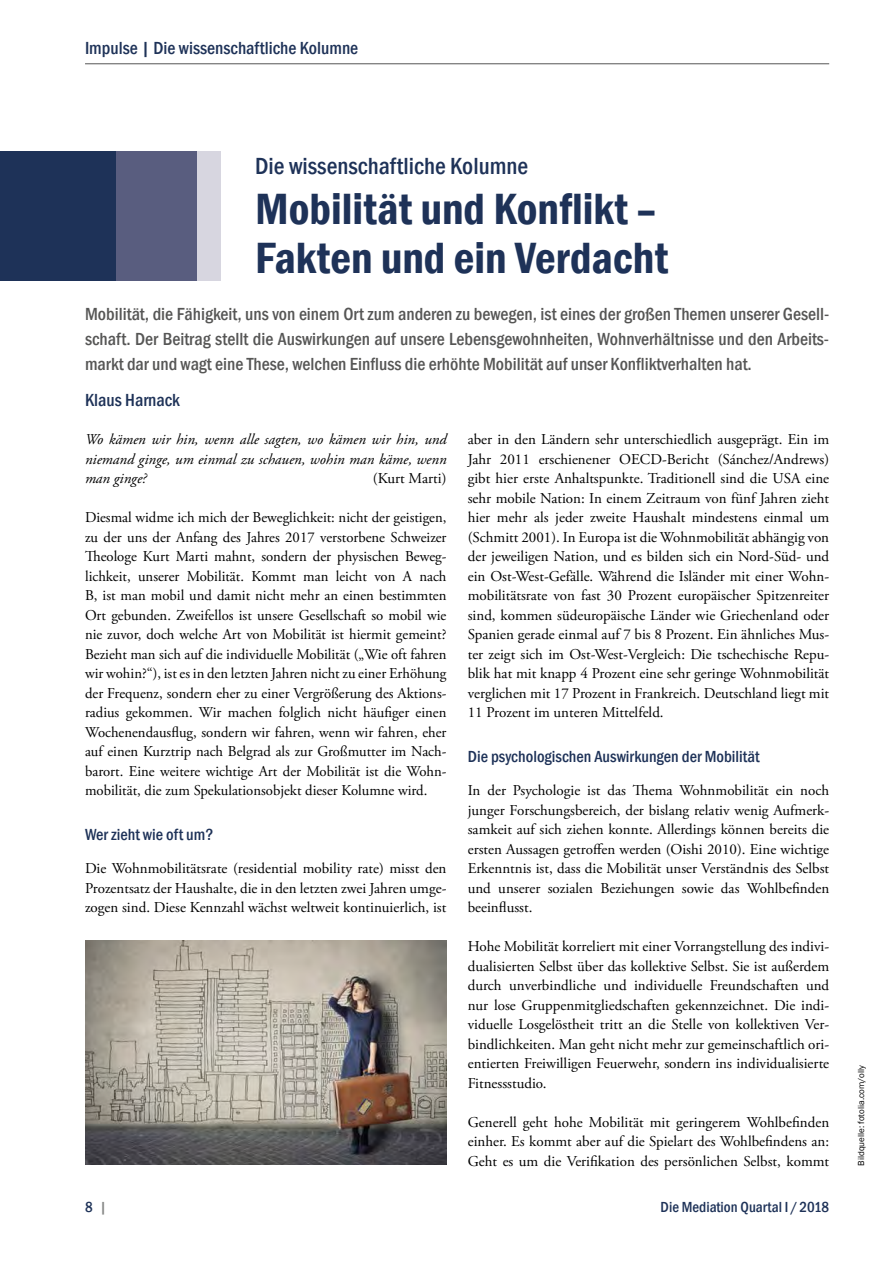
<style>
.page{position:relative;width:893px;height:1263px;background:#fff}
.page>*{position:absolute;margin:0;border:0;box-sizing:border-box;transform-origin:0 0}
.t1{font:600 condensed 45px/49.5px "Franklin Gothic";color:#1e3258}
.t2{font:500 condensed 24px "Franklin Gothic";color:#1e3258}
.t3{font:500 condensed 18px/24.8px "Franklin Gothic";color:#565655;text-align:justify}
.t4{font:500 condensed 18px "Franklin Gothic";color:#1e3258}
.t5{font:500 condensed 16.5px "Franklin Gothic";color:#1e3258}
.t6{font:15px/19.5px "Adobe Garamond Pro";color:#000;text-align:justify}
.t7{font:italic 15px/19.5px "Adobe Garamond Pro";color:#000;text-align:justify}
.t8{font:500 condensed 15px "Franklin Gothic";color:#1e3258}
.t9{font:9px "Franklin Gothic";color:#000}
.s1{color:#868786}
</style>
<div class="page">
<hr style="left:85px;top:63px;width:744px;height:1px;background:#565655">
<div style="left:112px;top:152px;width:87px;height:129px;background:#595d7f"></div>
<div style="left:198px;top:152px;width:23px;height:129px;background:#d7d6e0"></div>
<div style="left:0;top:152px;width:115px;height:129px;background:#1e3258"></div>
<img style="left:85px;top:941px;width:361px;height:224px">
<p class="t4" style="left:85px;top:36px;width:275px">Impulse | Die wissenschaftliche Kolumne</p>
<h2 class="t2" style="left:255px;top:150px;width:275px">Die wissenschaftliche Kolumne</h2>
<h1 class="t1" style="left:255px;top:183px;width:415px">Mobilität und Konflikt –<br>Fakten und ein Verdacht</h1>
<p class="t3" style="left:85px;top:302px;width:746px">Mobilität, die Fähigkeit, uns von einem Ort zum anderen zu bewegen, ist eines der großen Themen unserer Gesell&shy;schaft. Der Beitrag stellt die Auswirkungen auf unsere Lebensgewohnheiten, Wohnverhältnisse und den Arbeits&shy;markt dar und wagt eine These, welchen Einfluss die erhöhte Mobilität auf unser Konfliktverhalten hat.</p>
<p class="t4" style="left:85px;top:388px;width:96px">Klaus Harnack</p>
<p class="t7" style="left:85px;top:430px;width:363px">Wo kämen wir hin, wenn alle sagten, wo kämen wir hin, und niemand ginge, um einmal zu schauen, wohin man käme, wenn man ginge?</p>
<p class="t6" style="left:373px;top:469px;width:75px">(Kurt Marti)</p>
<p class="t6" style="left:85px;top:508px;width:363px">Diesmal widme ich mich der Beweglichkeit: nicht der geistigen, zu der uns der Anfang des Jahres 2017 verstorbene Schweizer Theologe Kurt Marti mahnt, sondern der physischen Beweg&shy;lichkeit, unserer Mobilität. Kommt man leicht von A nach B, ist man mobil und damit nicht mehr an einen bestimmten Ort gebunden. Zweifellos ist unsere Gesellschaft so mobil wie nie zuvor, doch welche Art von Mobilität ist hiermit gemeint?<br>Bezieht man sich auf die individuelle Mobilität („Wie oft fahren wir wohin?“), ist es in den letzten Jahren nicht zu einer Erhöhung der Frequenz, sondern eher zu einer Vergrößerung des Aktions&shy;radius gekommen. Wir machen folglich nicht häufiger einen Wochenendausflug, sondern wir fahren, wenn wir fahren, eher auf einen Kurztrip nach Belgrad als zur Großmutter im Nach&shy;barort. Eine weitere wichtige Art der Mobilität ist die Wohn&shy;mobilität, die zum Spekulationsobjekt dieser Kolumne wird.</p>
<p class="t5" style="left:85px;top:824px;width:130px">Wer zieht wie oft um?</p>
<p class="t6" style="left:85px;top:859px;width:363px">Die Wohnmobilitätsrate (residential mobility rate) misst den Prozentsatz der Haushalte, die in den letzten zwei Jahren umge&shy;zogen sind. Diese Kennzahl wächst weltweit kontinuierlich, ist</p>
<p class="t6" style="left:468px;top:430px;width:363px">aber in den Ländern sehr unterschiedlich ausgeprägt. Ein im Jahr 2011 erschienener OECD-Bericht (Sánchez/Andrews) gibt hier erste Anhaltspunkte. Traditionell sind die USA eine sehr mobile Nation: In einem Zeitraum von fünf Jahren zieht hier mehr als jeder zweite Haushalt mindestens einmal um (Schmitt 2001). In Europa ist die Wohnmobilität abhängig von der jeweiligen Nation, und es bilden sich ein Nord-Süd- und ein Ost-West-Gefälle. Während die Isländer mit einer Wohn&shy;mobilitätsrate von fast 30 Prozent europäischer Spitzenreiter sind, kommen südeuropäische Länder wie Griechenland oder Spanien gerade einmal auf 7 bis 8 Prozent. Ein ähnliches Mus&shy;ter zeigt sich im Ost-West-Vergleich: Die tschechische Repu&shy;blik hat mit knapp 4 Prozent eine sehr geringe Wohnmobilität verglichen mit 17 Prozent in Frankreich. Deutschland liegt mit 11 Prozent im unteren Mittelfeld.</p>
<p class="t5" style="left:468px;top:746px;width:293px">Die psychologischen Auswirkungen der Mobilität</p>
<p class="t6" style="left:468px;top:781px;width:363px">In der Psychologie ist das Thema Wohnmobilität ein noch junger Forschungsbereich, der bislang relativ wenig Aufmerk&shy;samkeit auf sich ziehen konnte. Allerdings können bereits die ersten Aussagen getroffen werden (Oishi 2010). Eine wichtige Erkenntnis ist, dass die Mobilität unser Verständnis des Selbst und unserer sozialen Beziehungen sowie das Wohlbefinden beeinflusst.</p>
<p class="t6" style="left:468px;top:937px;width:363px">Hohe Mobilität korreliert mit einer Vorrangstellung des indivi&shy;dualisierten Selbst über das kollektive Selbst. Sie ist außerdem durch unverbindliche und individuelle Freundschaften und nur lose Gruppenmitgliedschaften gekennzeichnet. Die indi&shy;viduelle Losgelöstheit tritt an die Stelle von kollektiven Ver&shy;bindlichkeiten. Man geht nicht mehr zur gemeinschaftlich ori&shy;entierten Freiwilligen Feuerwehr, sondern ins individualisierte Fitnessstudio.</p>
<p class="t6" style="left:468px;top:1113px;width:363px">Generell geht hohe Mobilität mit geringerem Wohlbefinden einher. Es kommt aber auf die Spielart des Wohlbefindens an:<br>Geht es um die Verifikation des persönlichen Selbst, kommt</p>
<p class="t8" style="left:85px;top:1197px;width:23px">8 <span class="s1">|</span></p>
<p class="t8" style="left:661px;top:1197px;width:170px">Die Mediation Quartal I /2018</p>
<p class="t9" style="left:856px;top:1166px;width:102px;rotate:-90deg">Bildquelle: fotolia.com/olly</p>
</div>
